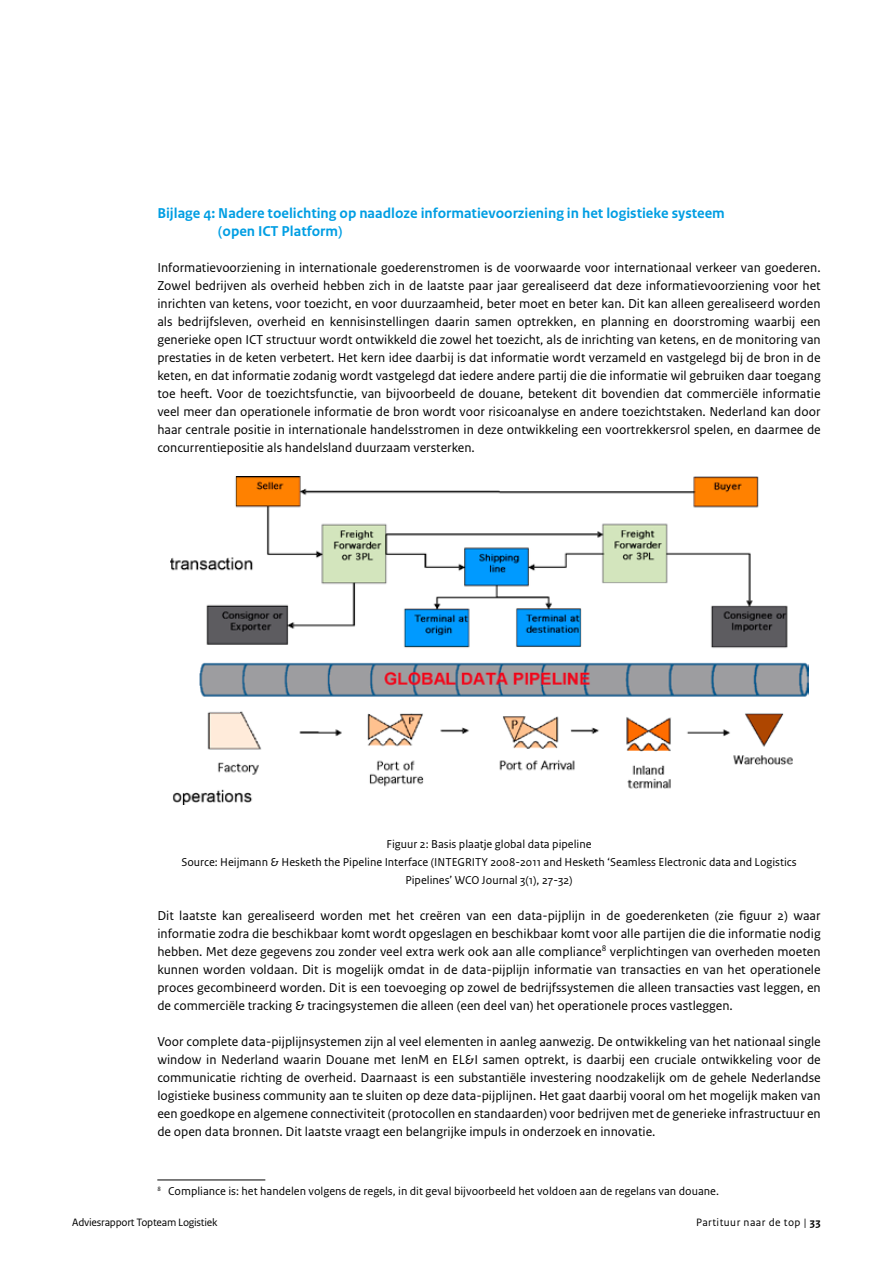
<style>
.page{position:relative;width:893px;height:1263px;background:#fff}
.page>*{position:absolute;margin:0;border:0;box-sizing:border-box;transform-origin:0 0}
.t1{font:700 15px/18px "Rijksoverheid Sans Text";color:#009ee3}
.t2{font:13.5px/18px "Rijksoverheid Sans Text";color:#000;text-align:justify}
.t3{font:12px/18px "Rijksoverheid Sans Text";color:#000;text-align:center}
.t4{font:11.25px "Rijksoverheid Sans Text";letter-spacing:-.02em;color:#000}
.t5{font:11.25px "Rijksoverheid Sans Text";letter-spacing:.04em;color:#000}
.s1{font-weight:700}
</style>
<div class="page">
<hr style="left:157px;top:1179px;width:108px;height:1px;background:#000">
<img style="left:170px;top:477px;width:638px;height:328px">
<p class="t1" style="left:218px;top:204px;width:508px;text-indent:-61px">Bijlage 4: Nadere toelichting op naadloze informatievoorziening in het logistieke systeem (open ICT Platform)</p>
<p class="t2" style="left:157px;top:259px;width:665px">Informatievoorziening in internationale goederenstromen is de voorwaarde voor internationaal verkeer van goederen.<br>Zowel bedrijven als overheid hebben zich in de laatste paar jaar gerealiseerd dat deze informatievoorziening voor het inrichten van ketens, voor toezicht, en voor duurzaamheid, beter moet en beter kan. Dit kan alleen gerealiseerd worden als bedrijfsleven, overheid en kennisinstellingen daarin samen optrekken, en planning en doorstroming waarbij een generieke open ICT structuur wordt ontwikkeld die zowel het toezicht, als de inrichting van ketens, en de monitoring van prestaties in de keten verbetert. Het kern idee daarbij is dat informatie wordt verzameld en vastgelegd bij de bron in de keten, en dat informatie zodanig wordt vastgelegd dat iedere andere partij die die informatie wil gebruiken daar toegang toe heeft. Voor de toezichtsfunctie, van bijvoorbeeld de douane, betekent dit bovendien dat commerciële informatie veel meer dan operationele informatie de bron wordt voor risicoanalyse en andere toezichtstaken. Nederland kan door haar centrale positie in internationale handelsstromen in deze ontwikkeling een voortrekkersrol spelen, en daarmee de concurrentiepositie als handelsland duurzaam versterken.</p>
<p class="t3" style="left:181px;top:835px;width:617px">Figuur 2: Basis plaatje global data pipeline<br>Source: Heijmann &amp; Hesketh the Pipeline Interface (INTEGRITY 2008-2011 and Hesketh ‘Seamless Electronic data and Logistics<br>Pipelines’ WCO Journal 3(1), 27-32)</p>
<p class="t2" style="left:157px;top:907px;width:665px">Dit laatste kan gerealiseerd worden met het creëren van een data-pijplijn in de goederenketen (zie figuur 2) waar informatie zodra die beschikbaar komt wordt opgeslagen en beschikbaar komt voor alle partijen die die informatie nodig hebben. Met deze gegevens zou zonder veel extra werk ook aan alle compliance<sup>8</sup> verplichtingen van overheden moeten kunnen worden voldaan. Dit is mogelijk omdat in de data-pijplijn informatie van transacties en van het operationele proces gecombineerd worden. Dit is een toevoeging op zowel de bedrijfssystemen die alleen transacties vast leggen, en de commerciële tracking &amp; tracingsystemen die alleen (een deel van) het operationele proces vastleggen.</p>
<p class="t2" style="left:157px;top:1033px;width:665px">Voor complete data-pijplijnsystemen zijn al veel elementen in aanleg aanwezig. De ontwikkeling van het nationaal single window in Nederland waarin Douane met IenM en EL&amp;I samen optrekt, is daarbij een cruciale ontwikkeling voor de communicatie richting de overheid. Daarnaast is een substantiële investering noodzakelijk om de gehele Nederlandse logistieke business community aan te sluiten op deze data-pijplijnen. Het gaat daarbij vooral om het mogelijk maken van een goedkope en algemene connectiviteit (protocollen en standaarden) voor bedrijven met de generieke infrastructuur en de open data bronnen. Dit laatste vraagt een belangrijke impuls in onderzoek en innovatie.</p>
<p class="t3" style="left:157px;top:1182px;width:563px"><sup>8</sup> Compliance is: het handelen volgens de regels, in dit geval bijvoorbeeld het voldoen aan de regelans van douane.</p>
<p class="t4" style="left:72px;top:1216px;width:147px">Adviesrapport Topteam Logistiek</p>
<p class="t5" style="left:696px;top:1216px;width:126px">Partituur naar de top | <span class="s1">33</span></p>
</div>
